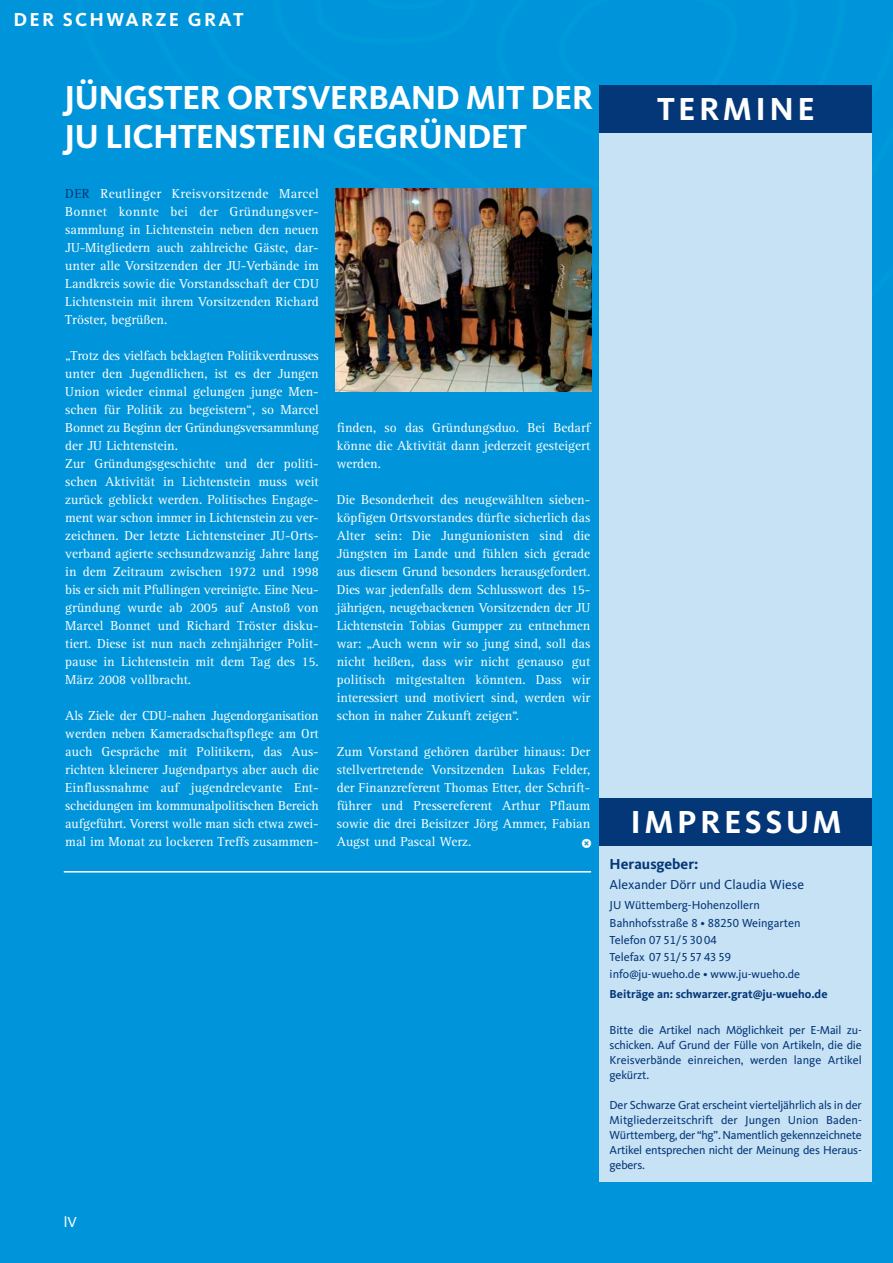
<style>
.page{position:relative;width:893px;height:1263px;background:#fff}
.page>*{position:absolute;margin:0;border:0;box-sizing:border-box;transform-origin:0 0}
.t1{font:700 34.5px/39px "CDU Kievit Tab";letter-spacing:-.02em;color:#fff}
.t2{font:700 33px "CDU Kievit Tab";letter-spacing:.105em;color:#fff}
.t3{font:700 19.5px "CDU Kievit";letter-spacing:.115em;color:#fff}
.t4{font:700 15px "CDU Kievit";color:#033777}
.t5{font:15px "CDU Kievit Tab";color:#fff}
.t6{font:13.5px/18px "Rotis Serif";color:#fff;text-align:justify}
.t7{font:13.5px "CDU Kievit Tab";color:#033777}
.t8{font:13.5px "FF Dingbests";color:#fff}
.t9{font:12px/15px "CDU Kievit Tab";color:#033777;text-align:justify}
.t10{font:700 12px "CDU Kievit Tab";color:#033777}
.s1{color:#033777}
</style>
<div class="page">
<div style="left:0;top:0;width:892px;height:1263px;background:#0095da"></div>
<div style="left:600px;top:91px;width:272px;height:1091px;background:#c7e1f5"></div>
<hr style="left:64px;top:871px;width:527px;height:2px;background:#fff">
<div style="left:600px;top:798px;width:272px;height:48px;background:#033777"></div>
<div style="left:600px;top:85px;width:272px;height:48px;background:#033777"></div>
<img style="left:336px;top:189px;width:255px;height:202px">
<h3 class="t3" style="left:13px;top:12px;width:232px">DER SCHWARZE GRAT</h3>
<h1 class="t1" style="left:64px;top:81px;width:531px">JÜNGSTER ORTSVERBAND MIT DER<br>JU LICHTENSTEIN GEGRÜNDET</h1>
<p class="t6" style="left:65px;top:186px;width:255px"><span class="s1">DER</span> Reutlinger Kreisvorsitzende Marcel Bonnet konnte bei der Gründungs ver - sammlung in Lichtenstein neben den neuen JU-Mitgliedern auch zahlreiche Gäste, dar&shy;unter alle Vorsitzenden der JU-Verbände im Landkreis sowie die Vorstandsschaft der CDU Lichtenstein mit ihrem Vorsitzenden Richard Tröster, begrüßen.</p>
<p class="t6" style="left:65px;top:348px;width:255px;text-align:left">„Trotz des vielfach beklagten Politikver drusses unter den Jugendlichen, ist es der Jungen Union wieder einmal gelungen junge Men - schen für Politik zu begeistern“, so Marcel Bonnet zu Beginn der Gründungs ver sammlung der JU Lichtenstein.<br>Zur Gründungsgeschichte und der politi&shy;schen Aktivität in Lichtenstein muss weit zurück geblickt werden. Politisches Engage - ment war schon immer in Lichtenstein zu ver - zeichnen. Der letzte Lichtensteiner JU-Orts - verband agierte sechsundzwanzig Jahre lang in dem Zeitraum zwischen 1972 und 1998 bis er sich mit Pfullingen vereinigte. Eine Neu&shy;gründung wurde ab 2005 auf Anstoß von Marcel Bonnet und Richard Tröster disku&shy;tiert. Diese ist nun nach zehnjähriger Polit - pause in Lichtenstein mit dem Tag des 15.<br>März 2008 vollbracht.</p>
<p class="t6" style="left:65px;top:708px;width:255px">Als Ziele der CDU-nahen Jugend organisation werden neben Kameradschaftspflege am Ort auch Gespräche mit Politikern, das Aus - richten kleinerer Jugendpartys aber auch die Einflussnahme auf jugendrelevante Ent - scheidungen im kommunalpolitischen Be reich aufgeführt. Vorerst wolle man sich etwa zwei - mal im Monat zu lockeren Treffs zusammen-</p>
<p class="t6" style="left:337px;top:420px;width:255px">finden, so das Gründungsduo. Bei Bedarf könne die Aktivität dann jederzeit gesteigert werden.</p>
<p class="t6" style="left:337px;top:492px;width:255px">Die Besonderheit des neugewählten sieben - köpfigen Ortsvorstandes dürfte sicherlich das Alter sein: Die Jungunionisten sind die Jüngsten im Lande und fühlen sich gerade aus diesem Grund besonders herausgefordert.<br>Dies war jedenfalls dem Schlusswort des 15- jährigen, neugebackenen Vor sitzenden der JU Lichtenstein Tobias Gumpper zu entnehmen war: „Auch wenn wir so jung sind, soll das nicht heißen, dass wir nicht genauso gut politisch mitgestalten könnten. Dass wir interessiert und motiviert sind, werden wir schon in naher Zukunft zeigen“.</p>
<p class="t6" style="left:337px;top:744px;width:255px">Zum Vorstand gehören darüber hinaus: Der stellvertretende Vorsitzenden Lukas Felder, der Finanzreferent Thomas Etter, der Schrift - führer und Pressereferent Arthur Pflaum sowie die drei Beisitzer Jörg Ammer, Fabian Augst und Pascal Werz.</p>
<p class="t8" style="left:581px;top:835px;width:13px">*</p>
<h2 class="t2" style="left:657px;top:96px;width:159px">TERMINE</h2>
<h2 class="t2" style="left:630px;top:809px;width:212px">IMPRESSUM</h2>
<p class="t4" style="left:610px;top:858px;width:90px">Herausgeber:</p>
<p class="t7" style="left:610px;top:879px;width:196px">Alexander Dörr und Claudia Wiese</p>
<p class="t9" style="left:610px;top:898px;width:192px;line-height:17.1px;text-align:left">JU Wüttemberg-Hohenzollern<br>Bahnhofsstraße 8 • 88250 Weingarten<br>Telefon 07 51/5 30 04<br>Telefax 07 51/5 57 43 59 info@ju-wueho.de • www.ju-wueho.de</p>
<p class="t10" style="left:610px;top:990px;width:219px">Beiträge an: schwarzer.grat@ju-wueho.de</p>
<p class="t9" style="left:610px;top:1024px;width:254px">Bitte die Artikel nach Möglichkeit per E-Mail zu - schicken. Auf Grund der Fülle von Artikeln, die die Kreisverbände einreichen, werden lange Artikel gekürzt.</p>
<p class="t9" style="left:610px;top:1099px;width:254px">Der Schwarze Grat erscheint vierteljährlich als in der Mitgliederzeitschrift der Jungen Union Baden-Württemberg, der “hg”. Namentlich gekennzeichnete Artikel entsprechen nicht der Meinung des Heraus - gebers.</p>
<p class="t5" style="left:64px;top:1216px;width:15px">lV</p>
</div>
